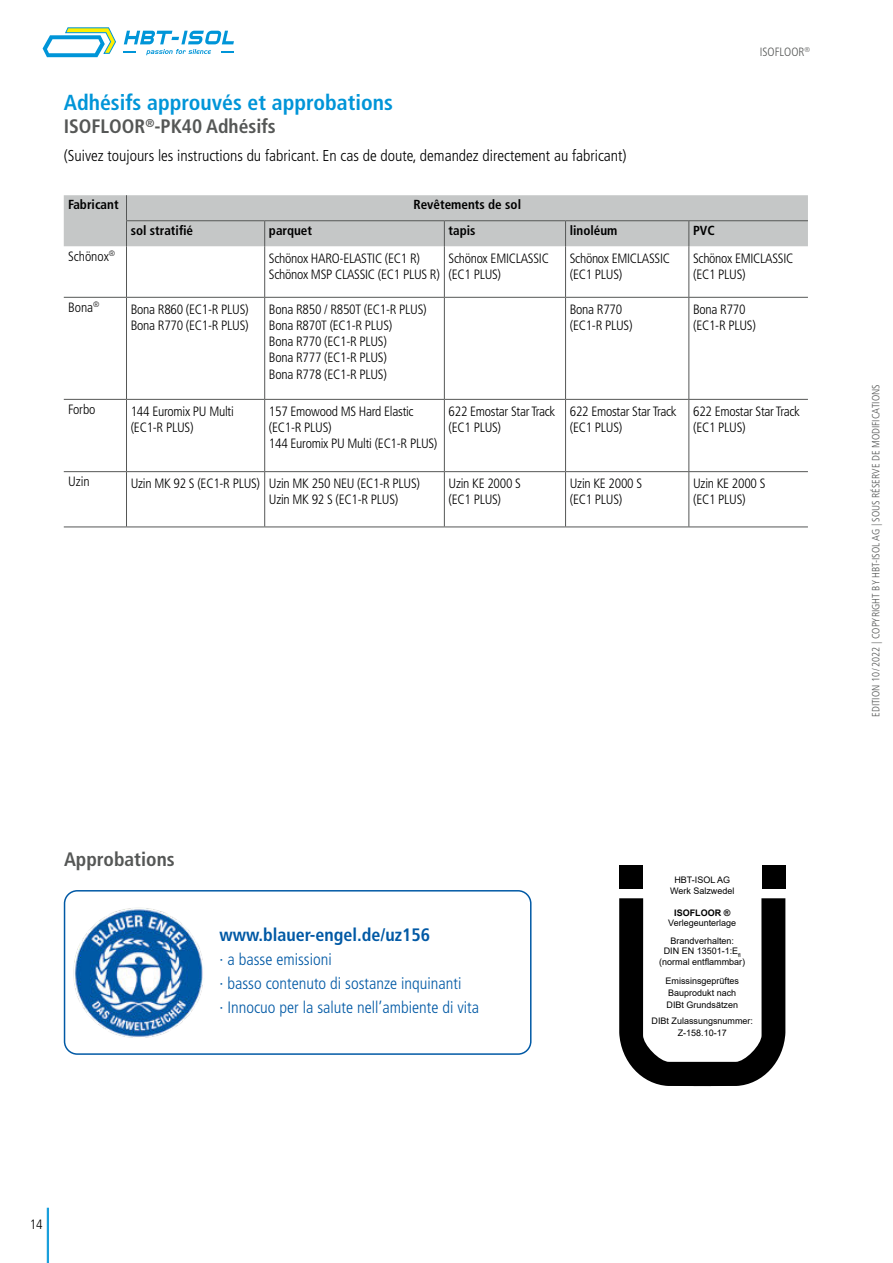
<style>
.page{position:relative;width:893px;height:1263px;background:#fff}
.page>*{position:absolute;margin:0;border:0;box-sizing:border-box;transform-origin:0 0}
.t1{font:700 condensed 21.75px "Frutiger LT Std";color:#0095d8}
.t2{font:700 condensed 19.5px "Frutiger LT Std";color:#555756}
.t3{font:700 condensed 18px "Frutiger LT Std";color:#0059a5}
.t4{font:300 condensed 16.5px/24px "Frutiger LT Std";color:#0059a5}
.t5{font:300 condensed 15.75px "Frutiger LT Std";color:#000}
.t6{font:300 condensed 13.5px/16.2px "Frutiger LT Std";letter-spacing:-.02em;color:#000}
.t7{font:300 condensed 13.5px "Frutiger LT Std";color:#000}
.t8{font:700 condensed 13.2px "Frutiger LT Std";color:#000}
.t9{font:300 condensed 12px "Frutiger LT Std";color:#555756}
.t10{font:300 condensed 10.5px "Frutiger LT Std";color:#555756}
.t11{font:9px/12px "Arial";color:#000;text-align:center}
.t12{font:700 9px "Arial";color:#000}
</style>
<div class="page">
<svg style="left:124px;top:31px;width:110px;height:24px"></svg>
<svg style="left:43px;top:28px;width:73px;height:29px"></svg>
<hr style="left:47px;top:1208px;width:2px;height:55px;background:#0095d8">
<img style="left:73px;top:908px;width:130px;height:130px">
<div style="left:64px;top:890px;width:467px;height:165px;border:2px solid #0059a5;border-radius:13px"></div>
<div style="left:619px;top:865px;width:24px;height:24px;background:#000"></div>
<div style="left:762px;top:865px;width:23px;height:24px;background:#000"></div>
<svg style="left:619px;top:898px;width:166px;height:188px"></svg>
<hr style="left:126px;top:246px;width:1px;height:51px;background:#555756">
<hr style="left:264px;top:246px;width:1px;height:51px;background:#555756">
<hr style="left:444px;top:246px;width:1px;height:51px;background:#555756">
<hr style="left:565px;top:246px;width:1px;height:51px;background:#555756">
<hr style="left:688px;top:246px;width:1px;height:51px;background:#555756">
<hr style="left:64px;top:297px;width:62px;height:1px;background:#555756">
<hr style="left:126px;top:297px;width:139px;height:1px;background:#555756">
<hr style="left:126px;top:298px;width:1px;height:101px;background:#555756">
<hr style="left:265px;top:297px;width:179px;height:1px;background:#555756">
<hr style="left:264px;top:298px;width:1px;height:101px;background:#555756">
<hr style="left:444px;top:297px;width:122px;height:1px;background:#555756">
<hr style="left:444px;top:298px;width:1px;height:101px;background:#555756">
<hr style="left:566px;top:297px;width:123px;height:1px;background:#555756">
<hr style="left:565px;top:298px;width:1px;height:101px;background:#555756">
<hr style="left:689px;top:297px;width:119px;height:1px;background:#555756">
<hr style="left:688px;top:298px;width:1px;height:101px;background:#555756">
<hr style="left:64px;top:399px;width:62px;height:1px;background:#555756">
<hr style="left:126px;top:399px;width:139px;height:1px;background:#555756">
<hr style="left:126px;top:400px;width:1px;height:71px;background:#555756">
<hr style="left:265px;top:399px;width:179px;height:1px;background:#555756">
<hr style="left:264px;top:400px;width:1px;height:71px;background:#555756">
<hr style="left:444px;top:399px;width:122px;height:1px;background:#555756">
<hr style="left:444px;top:400px;width:1px;height:71px;background:#555756">
<hr style="left:566px;top:399px;width:123px;height:1px;background:#555756">
<hr style="left:565px;top:400px;width:1px;height:71px;background:#555756">
<hr style="left:689px;top:399px;width:119px;height:1px;background:#555756">
<hr style="left:688px;top:400px;width:1px;height:71px;background:#555756">
<hr style="left:64px;top:471px;width:62px;height:1px;background:#555756">
<hr style="left:126px;top:471px;width:139px;height:1px;background:#555756">
<hr style="left:126px;top:472px;width:1px;height:54px;background:#555756">
<hr style="left:265px;top:471px;width:179px;height:1px;background:#555756">
<hr style="left:264px;top:472px;width:1px;height:54px;background:#555756">
<hr style="left:444px;top:471px;width:122px;height:1px;background:#555756">
<hr style="left:444px;top:472px;width:1px;height:54px;background:#555756">
<hr style="left:566px;top:471px;width:123px;height:1px;background:#555756">
<hr style="left:565px;top:472px;width:1px;height:54px;background:#555756">
<hr style="left:689px;top:471px;width:119px;height:1px;background:#555756">
<hr style="left:688px;top:472px;width:1px;height:54px;background:#555756">
<hr style="left:64px;top:526px;width:62px;height:1px;background:#555756">
<hr style="left:126px;top:526px;width:139px;height:1px;background:#555756">
<hr style="left:265px;top:526px;width:179px;height:1px;background:#555756">
<hr style="left:444px;top:526px;width:122px;height:1px;background:#555756">
<hr style="left:566px;top:526px;width:123px;height:1px;background:#555756">
<hr style="left:689px;top:526px;width:119px;height:1px;background:#555756">
<div style="left:64px;top:195px;width:744px;height:51px;background:#c5c7c7"></div>
<hr style="left:126px;top:220px;width:139px;height:1px;background:#555756">
<hr style="left:265px;top:220px;width:179px;height:1px;background:#555756">
<hr style="left:444px;top:220px;width:122px;height:1px;background:#555756">
<hr style="left:566px;top:220px;width:123px;height:1px;background:#555756">
<hr style="left:689px;top:220px;width:119px;height:1px;background:#555756">
<h1 class="t1" style="left:64px;top:93px;width:331px">Adhésifs approuvés et approbations</h1>
<h2 class="t2" style="left:64px;top:118px;width:214px">ISOFLOOR<sup>®</sup>-PK40 Adhésifs</h2>
<p class="t5" style="left:64px;top:148px;width:564px">(Suivez toujours les instructions du fabricant. En cas de doute, demandez directement au fabricant)</p>
<p class="t9" style="left:760px;top:46px;width:52px">ISOFLOOR<sup>®</sup></p>
<p class="t8" style="left:68px;top:199px;width:52px">Fabricant</p>
<p class="t8" style="left:413px;top:199px;width:109px">Revêtements de sol</p>
<p class="t8" style="left:131px;top:225px;width:64px">sol stratifié</p>
<p class="t8" style="left:269px;top:225px;width:45px">parquet</p>
<p class="t8" style="left:449px;top:225px;width:28px">tapis</p>
<p class="t8" style="left:570px;top:225px;width:49px">linoléum</p>
<p class="t8" style="left:693px;top:225px;width:23px">PVC</p>
<p class="t7" style="left:68px;top:249px;width:49px">Schönox<sup>®</sup></p>
<p class="t6" style="left:269px;top:250px;width:172px">Schönox HARO-ELASTIC (EC1 R)<br>Schönox MSP CLASSIC (EC1 PLUS R)</p>
<p class="t6" style="left:449px;top:250px;width:102px">Schönox EMICLASSIC (EC1 PLUS)</p>
<p class="t6" style="left:570px;top:250px;width:102px">Schönox EMICLASSIC (EC1 PLUS)</p>
<p class="t6" style="left:693px;top:250px;width:102px">Schönox EMICLASSIC (EC1 PLUS)</p>
<p class="t6" style="left:68px;top:299px;width:33px">Bona<sup>®</sup></p>
<p class="t6" style="left:131px;top:301px;width:119px">Bona R860 (EC1-R PLUS)<br>Bona R770 (EC1-R PLUS)</p>
<p class="t6" style="left:269px;top:301px;width:159px">Bona R850 / R850T (EC1-R PLUS)<br>Bona R870T (EC1-R PLUS)<br>Bona R770 (EC1-R PLUS)<br>Bona R777 (EC1-R PLUS)<br>Bona R778 (EC1-R PLUS)</p>
<p class="t6" style="left:570px;top:301px;width:64px">Bona R770 (EC1-R PLUS)</p>
<p class="t6" style="left:693px;top:301px;width:64px">Bona R770 (EC1-R PLUS)</p>
<p class="t6" style="left:68px;top:401px;width:29px">Forbo</p>
<p class="t6" style="left:131px;top:404px;width:105px">144 Euromix PU Multi (EC1-R PLUS)</p>
<p class="t6" style="left:269px;top:404px;width:170px">157 Emowood MS Hard Elastic (EC1-R PLUS)<br>144 Euromix PU Multi (EC1-R PLUS)</p>
<p class="t6" style="left:449px;top:404px;width:108px">622 Emostar Star Track (EC1 PLUS)</p>
<p class="t6" style="left:570px;top:404px;width:108px">622 Emostar Star Track (EC1 PLUS)</p>
<p class="t6" style="left:693px;top:404px;width:108px">622 Emostar Star Track (EC1 PLUS)</p>
<p class="t6" style="left:68px;top:474px;width:23px">Uzin</p>
<p class="t6" style="left:269px;top:476px;width:153px;text-indent:-138px">Uzin MK 92 S (EC1-R PLUS) Uzin MK 250 NEU (EC1-R PLUS)<br>Uzin MK 92 S (EC1-R PLUS)</p>
<p class="t6" style="left:449px;top:476px;width:74px">Uzin KE 2000 S (EC1 PLUS)</p>
<p class="t6" style="left:570px;top:476px;width:74px">Uzin KE 2000 S (EC1 PLUS)</p>
<p class="t6" style="left:693px;top:476px;width:74px">Uzin KE 2000 S (EC1 PLUS)</p>
<h2 class="t2" style="left:64px;top:851px;width:112px">Approbations</h2>
<h3 class="t3" style="left:220px;top:927px;width:212px">www.blauer-engel.de/uz156</h3>
<p class="t4" style="left:220px;top:948px;width:261px">· a basse emissioni<br>· basso contenuto di sostanze inquinanti<br>· Innocuo per la salute nell’ambiente di vita</p>
<p class="t11" style="left:670px;top:876px;width:66px;line-height:10.8px">HBT-ISOL AG<br>Werk Salzwedel</p>
<p class="t12" style="left:674px;top:907px;width:58px">ISOFLOOR ®</p>
<p class="t11" style="left:668px;top:915px;width:70px;line-height:17.2px;text-align:left">Verlegeunterlage<br>Brandverhalten:</p>
<p class="t11" style="left:659px;top:947px;width:88px;line-height:10.8px">DIN EN 13501-1:E<sub>fl </sub>(normal entflammbar)</p>
<p class="t11" style="left:665px;top:975px;width:75px;text-align:left">Emissinsgeprüftes<br>Bauprodukt nach<br>DIBt Grundsätzen</p>
<p class="t11" style="left:651px;top:1015px;width:103px">DIBt Zulassungsnummer:<br>Z-158.10-17</p>
<p class="t10" style="left:870px;top:717px;width:334px;rotate:-90deg">EDITION 10 / 2022 | COPYRIGHT BY HBT-ISOL AG | SOUS RÉSERVE DE MODIFICATIONS</p>
<p class="t6" style="left:30px;top:1217px;width:14px">14</p>
</div>
